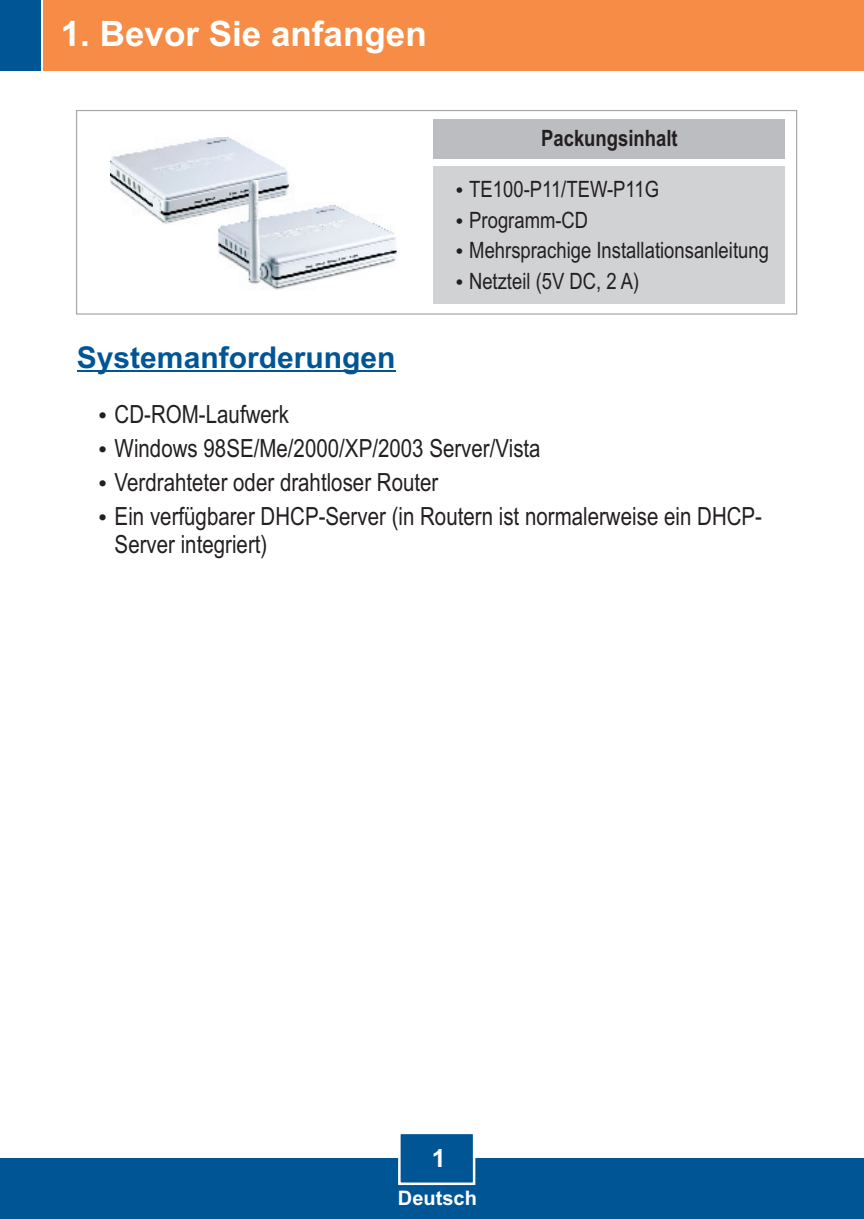
<style>
.page{position:relative;width:864px;height:1219px;background:#fff}
.page>*{position:absolute;margin:0;border:0;box-sizing:border-box;transform-origin:0 0}
.t1{font:700 35px "Arial";color:#fff}
.t2{font:700 30px "Arial";color:#005595}
.t3{font:25px/34px "Arial Narrow";color:#231f20}
.t4{font:700 25px "Arial";color:#fff}
.t5{font:22.5px/30.5px "Arial Narrow";color:#231f20}
.t6{font:700 22.5px "Arial Narrow";color:#231f20}
.t7{font:700 20px "Arial";color:#fff}
</style>
<div class="page">
<div style="left:0;top:1158px;width:863px;height:60px;background:#005595"></div>
<div style="left:44px;top:0;width:819px;height:71px;background:#f68c45"></div>
<div style="left:0;top:0;width:41px;height:71px;background:#005595"></div>
<svg style="left:398px;top:1134px;width:78px;height:51px"></svg>
<hr style="left:77px;top:370px;width:318px;height:2px;background:#005595">
<svg style="left:76px;top:110px;width:721px;height:205px"></svg>
<div style="left:433px;top:166px;width:351px;height:137px;background:#d1d2d4"></div>
<div style="left:433px;top:119px;width:351px;height:40px;background:#bcbdc0"></div>
<img style="left:110px;top:137px;width:180px;height:87px">
<img style="left:217px;top:181px;width:180px;height:109px">
<h1 class="t1" style="left:61px;top:20px;width:367px">1. Bevor Sie anfangen</h1>
<p class="t2" style="left:77px;top:346px;width:320px">Systemanforderungen</p>
<p class="t3" style="left:115px;top:399px;width:176px">CD-ROM-Laufwerk</p>
<p class="t6" style="left:541px;top:130px;width:138px">Packungsinhalt</p>
<p class="t5" style="left:469px;top:176px;width:191px">TE100-P11/TEW-P11G<br>Programm-CD</p>
<p class="t5" style="left:469px;top:237px;width:301px">Mehrsprachige Installationsanleitung</p>
<p class="t5" style="left:469px;top:267px;width:172px">Netzteil (5V DC, 2 A)</p>
<p class="t3" style="left:115px;top:433px;width:649px">Windows 98SE/Me/2000/XP/2003 Server/Vista<br>Verdrahteter oder drahtloser Router<br>Ein verfügbarer DHCP-Server (in Routern ist normalerweise ein DHCP-</p>
<p class="t3" style="left:115px;top:529px;width:154px">Server integriert)</p>
<p class="t4" style="left:432px;top:1148px;width:15px">1</p>
<p class="t7" style="left:398px;top:1189px;width:80px">Deutsch</p>
</div>
